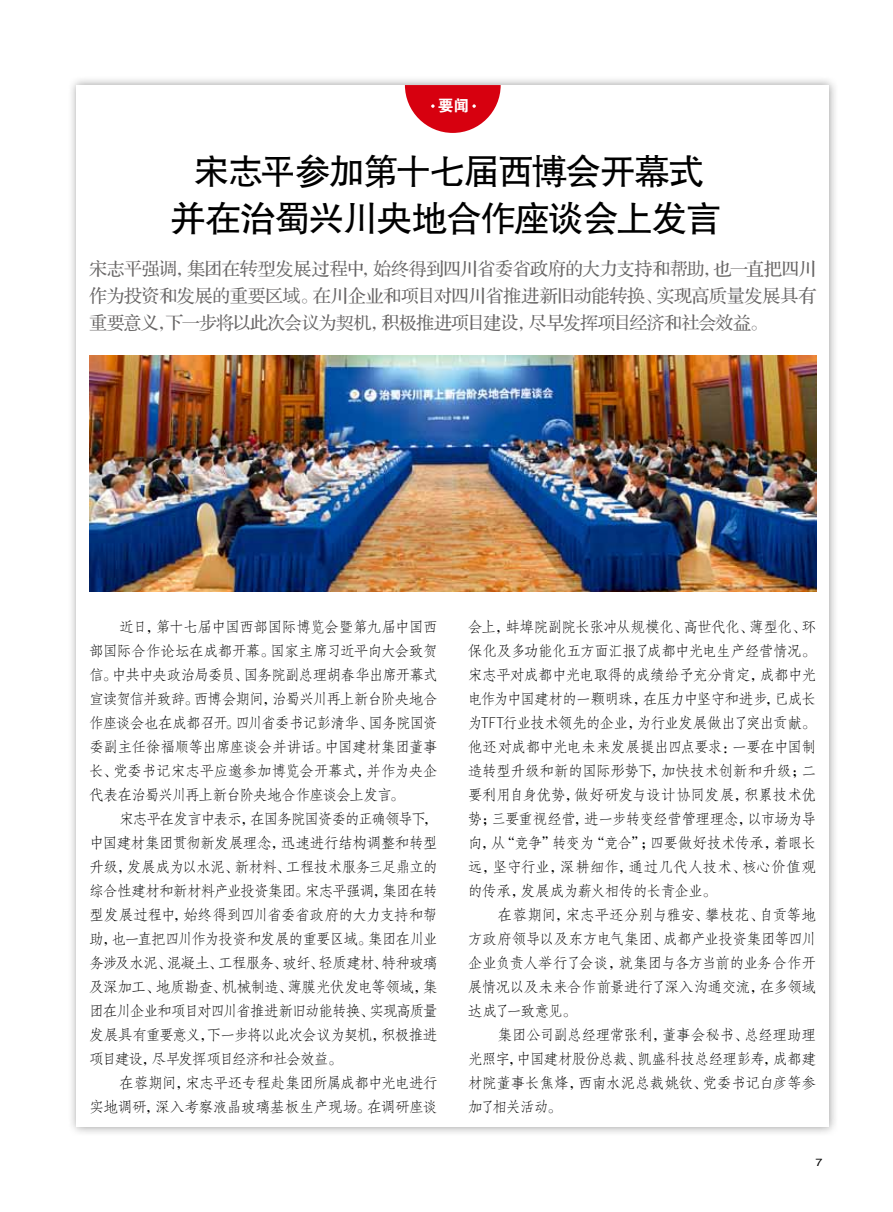
<style>
.page{position:relative;width:893px;height:1212px;background:#fff}
.page>*{position:absolute;margin:0;border:0;box-sizing:border-box;transform-origin:0 0}
.t1{font:36px/46.8px "FZHTJW GB1 0";letter-spacing:-.05em;color:#000;text-align:center}
.t2{font:18px/27px "FZS3 JW GB1 0";letter-spacing:-.035em;color:#666464;text-align:justify}
.t3{font:15.75px "FZDHTJW GB1 0";color:#fff}
.t4{font:15px/24px "FZFSJW GB1 0";letter-spacing:-.06em;color:#000;text-align:justify}
.t5{font:10.5px "Helvetica";color:#000;scale:1.2 1}
</style>
<div class="page">
<div style="left:67px;top:75px;width:772px;height:1061px;background:#000;opacity:.37"></div>
<div style="left:77px;top:85px;width:752px;height:1042px;background:#fff"></div>
<svg style="left:405px;top:85px;width:96px;height:48px"></svg>
<img style="left:89px;top:355px;width:727px;height:237px">
<p class="t3" style="left:438px;top:97px;width:33px">要闻</p>
<h1 class="t1" style="left:170px;top:149px;width:553px">宋志平参加第十七届西博会开幕式并在治蜀兴川央地合作座谈会上发言</h1>
<p class="t2" style="left:89px;top:257px;width:729px">宋志平强调，集团在转型发展过程中，始终得到四川省委省政府的大力支持和帮助，也一直把四川作为投资和发展的重要区域。在川企业和项目对四川省推进新旧动能转换、实现高质量发展具有重要意义，下一步将以此次会议为契机，积极推进项目建设，尽早发挥项目经济和社会效益。</p>
<p class="t4" style="left:89px;top:615px;width:350px;text-indent:30px">近日，第十七届中国西部国际博览会暨第九届中国西部国际合作论坛在成都开幕。国家主席习近平向大会致贺信。中共中央政治局委员、国务院副总理胡春华出席开幕式宣读贺信并致辞。西博会期间，治蜀兴川再上新台阶央地合作座谈会也在成都召开。四川省委书记彭清华、国务院国资委副主任徐福顺等出席座谈会并讲话。中国建材集团董事长、党委书记宋志平应邀参加博览会开幕式，并作为央企代表在治蜀兴川再上新台阶央地合作座谈会上发言。</p>
<p class="t4" style="left:89px;top:807px;width:350px;text-indent:30px">宋志平在发言中表示，在国务院国资委的正确领导下，中国建材集团贯彻新发展理念，迅速进行结构调整和转型升级，发展成为以水泥、新材料、工程技术服务三足鼎立的综合性建材和新材料产业投资集团。宋志平强调，集团在转型发展过程中，始终得到四川省委省政府的大力支持和帮助，也一直把四川作为投资和发展的重要区域。集团在川业务涉及水泥、混凝土、工程服务、玻纤、轻质建材、特种玻璃及深加工、地质勘查、机械制造、薄膜光伏发电等领域，集团在川企业和项目对四川省推进新旧动能转换、实现高质量发展具有重要意义，下一步将以此次会议为契机，积极推进项目建设，尽早发挥项目经济和社会效益。</p>
<p class="t4" style="left:89px;top:1071px;width:350px;text-align:right">在蓉期间，宋志平还专程赴集团所属成都中光电进行<br>实地调研，深入考察液晶玻璃基板生产现场。在调研座谈</p>
<p class="t4" style="left:468px;top:615px;width:350px">会上，蚌埠院副院长张冲从规模化、高世代化、薄型化、环保化及多功能化五方面汇报了成都中光电生产经营情况。宋志平对成都中光电取得的成绩给予充分肯定，成都中光电作为中国建材的一颗明珠，在压力中坚守和进步，已成长为TFT行业技术领先的企业，为行业发展做出了突出贡献。他还对成都中光电未来发展提出四点要求：一要在中国制造转型升级和新的国际形势下，加快技术创新和升级；二要利用自身优势，做好研发与设计协同发展，积累技术优势；三要重视经营，进一步转变经营管理理念，以市场为导向，从“竞争”转变为“竞合”；四要做好技术传承，着眼长远，坚守行业，深耕细作，通过几代人技术、核心价值观的传承，发展成为薪火相传的长青企业。</p>
<p class="t4" style="left:468px;top:903px;width:350px;text-indent:30px">在蓉期间，宋志平还分别与雅安、攀枝花、自贡等地方政府领导以及东方电气集团、成都产业投资集团等四川企业负责人举行了会谈，就集团与各方当前的业务合作开展情况以及未来合作前景进行了深入沟通交流，在多领域达成了一致意见。</p>
<p class="t4" style="left:468px;top:1023px;width:350px;text-indent:30px">集团公司副总经理常张利，董事会秘书、总经理助理光照宇，中国建材股份总裁、凯盛科技总经理彭寿，成都建材院董事长焦烽，西南水泥总裁姚钦、党委书记白彦等参加了相关活动。</p>
<p class="t5" style="left:815px;top:1154px;width:7px">7</p>
</div>
